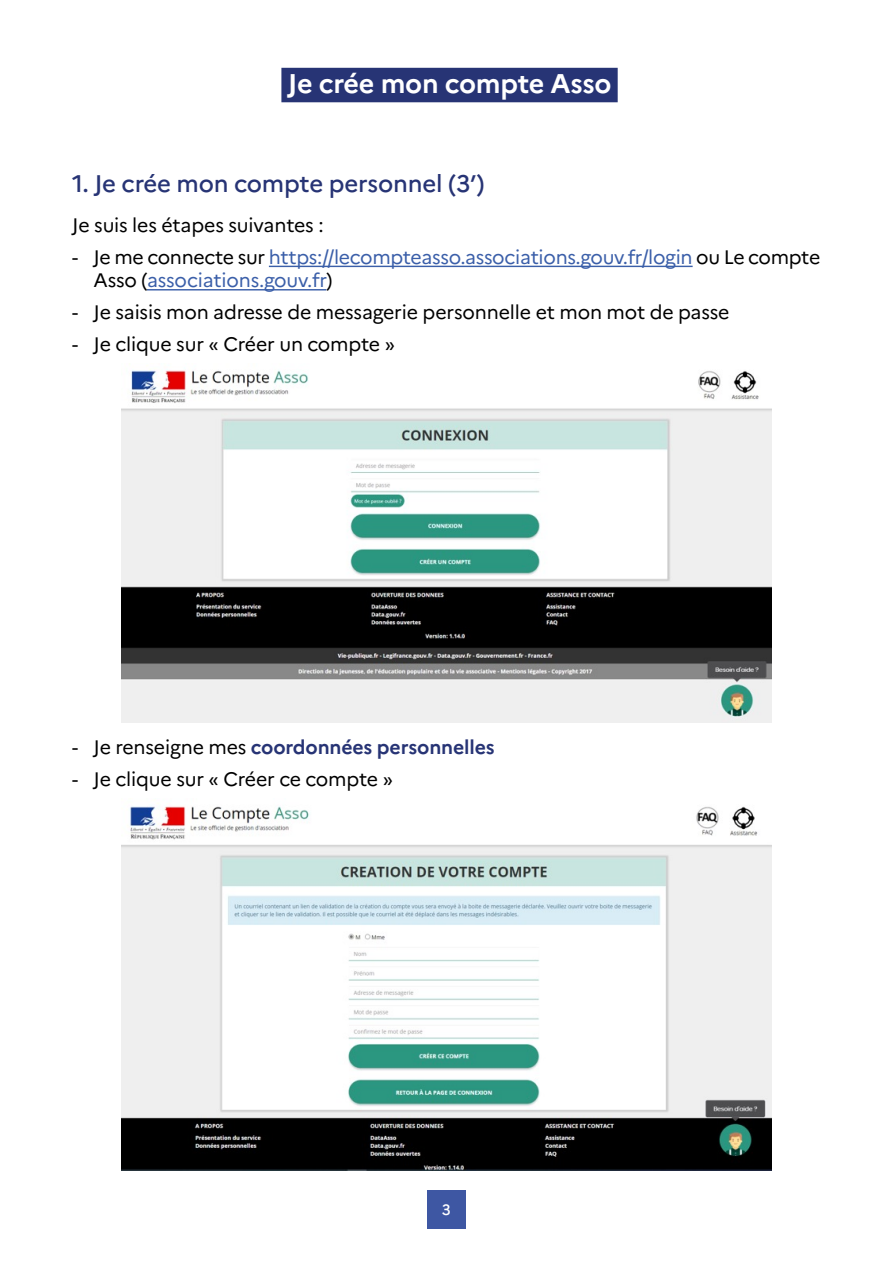
<style>
.page{position:relative;width:893px;height:1263px;background:#fff}
.page>*{position:absolute;margin:0;border:0;box-sizing:border-box;transform-origin:0 0}
.t1{font:700 27px "Marianne";letter-spacing:-.01em;color:#fff}
.t2{font:500 24px "Marianne";letter-spacing:-.01em;color:#273475}
.t3{font:19.5px "Marianne";letter-spacing:-.01em;color:#000}
.t4{font:19.5px/23.4px "Marianne";letter-spacing:-.015em;color:#3b5fa9}
.t5{font:700 19.5px "Marianne";letter-spacing:-.01em;color:#273475}
.t6{font:500 15px "Marianne";color:#fff}
.s1{color:#000}
.s2{font-weight:400;color:#000}
</style>
<div class="page">
<div style="left:427px;top:1191px;width:39px;height:38px;background:#3e57a3"></div>
<div style="left:281px;top:68px;width:337px;height:34px;background:#273475"></div>
<hr style="left:269px;top:266px;width:424px;height:1px;background:#3b5fa9">
<hr style="left:147px;top:289px;width:179px;height:1px;background:#3b5fa9">
<img style="left:122px;top:363px;width:649px;height:359px">
<img style="left:122px;top:803px;width:649px;height:367px">
<h1 class="t1" style="left:288px;top:66px;width:325px">Je crée mon compte Asso</h1>
<p class="t2" style="left:72px;top:168px;width:414px">1. Je crée mon compte personnel (3’)</p>
<p class="t3" style="left:72px;top:213px;width:253px">Je suis les étapes suivantes :</p>
<p class="t4" style="left:94px;top:245px;width:728px;text-indent:-21px"><span class="s1">- Je me connecte sur</span> https://lecompteasso.associations.gouv.fr/login <span class="s1">ou Le compte<br>Asso (</span>associations.gouv.fr<span class="s1">)</span></p>
<p class="t3" style="left:72px;top:300px;width:659px">- Je saisis mon adresse de messagerie personnelle et mon mot de passe</p>
<p class="t3" style="left:72px;top:332px;width:324px">- Je clique sur « Créer un compte »</p>
<p class="t5" style="left:72px;top:735px;width:424px"><span class="s2">- Je renseigne mes</span> coordonnées personnelles</p>
<p class="t3" style="left:72px;top:767px;width:322px">- Je clique sur « Créer ce compte »</p>
<p class="t6" style="left:442px;top:1201px;width:10px">3</p>
</div>
